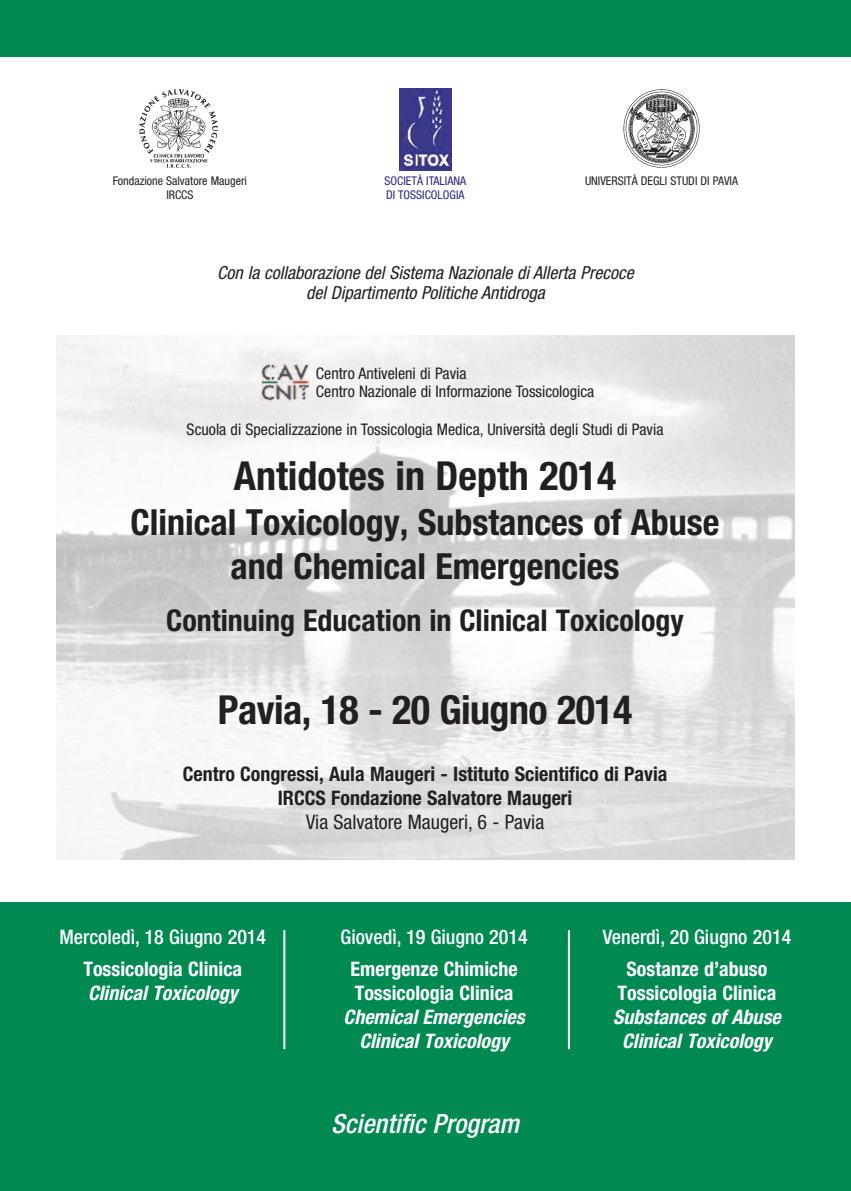
<style>
.page{position:relative;width:851px;height:1191px;background:#fff}
.page>*{position:absolute;margin:0;border:0;box-sizing:border-box;transform-origin:0 0}
.t1{font:700 condensed 40px "Helvetica Neue LT Std";color:#231f20}
.t2{font:700 condensed 36px/43.2px "Helvetica Neue LT Std";color:#231f20;text-align:center}
.t3{font:700 condensed 30px "Helvetica Neue LT Std";color:#231f20}
.t4{font:italic 500 condensed 26.4px "Helvetica Neue LT Std";color:#fff}
.t5{font:italic 700 condensed 20px/24px "Helvetica Neue LT Std";color:#fff;text-align:center}
.t6{font:700 condensed 20px/24px "Helvetica Neue LT Std";color:#fff}
.t7{font:700 condensed 20px/24px "Helvetica Neue LT Std";color:#231f20;text-align:center}
.t8{font:500 condensed 20px "Helvetica Neue LT Std";color:#fff}
.t9{font:condensed 20px "Helvetica Neue";color:#231f20}
.t10{font:italic condensed 18px/20px "Helvetica Neue";color:#231f20;text-align:center}
.t11{font:condensed 16px/18px "Helvetica Neue";color:#231f20}
.t12{font:condensed 12px/14.4px "Helvetica Neue";color:#231f20;text-align:center}
.t13{font:condensed 12px/14.4px "Helvetica Neue";color:#292780}
</style>
<div class="page">
<img style="left:57px;top:336px;width:737px;height:523px">
<div style="left:0;top:0;width:850px;height:57px;background:#008a52"></div>
<img style="left:135px;top:85px;width:88px;height:88px;border-radius:50%">
<img style="left:623px;top:90px;width:77px;height:78px">
<img style="left:399px;top:88px;width:53px;height:82px">
<div style="left:0;top:901px;width:850px;height:290px;background:#008a52"></div>
<hr style="left:283px;top:930px;width:2px;height:119px;background:#fff">
<hr style="left:568px;top:930px;width:2px;height:119px;background:#fff">
<img style="left:261px;top:364px;width:48px;height:37px">
<p class="t12" style="left:113px;top:174px;width:136px">Fondazione Salvatore Maugeri<br>IRCCS</p>
<p class="t13" style="left:384px;top:174px;width:83px">SOCIETÀ ITALIANA<br>DI TOSSICOLOGIA</p>
<p class="t12" style="left:585px;top:174px;width:154px">UNIVERSITÀ DEGLI STUDI DI PAVIA</p>
<p class="t10" style="left:217px;top:264px;width:418px">Con la collaborazione del Sistema Nazionale di Allerta Precoce del Dipartimento Politiche Antidroga</p>
<p class="t11" style="left:316px;top:365px;width:280px">Centro Antiveleni di Pavia<br>Centro Nazionale di Informazione Tossicologica</p>
<p class="t11" style="left:187px;top:422px;width:478px">Scuola di Specializzazione in Tossicologia Medica, Università degli Studi di Pavia</p>
<h1 class="t1" style="left:234px;top:461px;width:384px">Antidotes in Depth 2014</h1>
<h2 class="t2" style="left:130px;top:504px;width:590px">Clinical Toxicology, Substances of Abuse and Chemical Emergencies</h2>
<h3 class="t3" style="left:166px;top:609px;width:519px">Continuing Education in Clinical Toxicology</h3>
<h1 class="t1" style="left:218px;top:695px;width:416px">Pavia, 18 - 20 Giugno 2014</h1>
<p class="t7" style="left:183px;top:764px;width:486px">Centro Congressi, Aula Maugeri - Istituto Scientifico di Pavia<br>IRCCS Fondazione Salvatore Maugeri</p>
<p class="t9" style="left:306px;top:815px;width:240px">Via Salvatore Maugeri, 6 - Pavia</p>
<p class="t8" style="left:59px;top:930px;width:208px">Mercoledì, 18 Giugno 2014</p>
<p class="t6" style="left:83px;top:959px;width:160px">Tossicologia Clinica</p>
<p class="t5" style="left:88px;top:983px;width:151px">Clinical Toxicology</p>
<p class="t8" style="left:340px;top:930px;width:188px">Giovedì, 19 Giugno 2014</p>
<p class="t6" style="left:350px;top:959px;width:169px">Emergenze Chimiche<br>Tossicologia Clinica</p>
<p class="t5" style="left:343px;top:1007px;width:183px">Chemical Emergencies<br>Clinical Toxicology</p>
<h3 class="t4" style="left:331px;top:1114px;width:189px">Scientific Program</h3>
<p class="t8" style="left:602px;top:930px;width:190px">Venerdì, 20 Giugno 2014</p>
<p class="t6" style="left:617px;top:959px;width:160px;text-align:center">Sostanze d’abuso<br>Tossicologia Clinica</p>
<p class="t5" style="left:613px;top:1007px;width:169px">Substances of Abuse<br>Clinical Toxicology</p>
</div>
